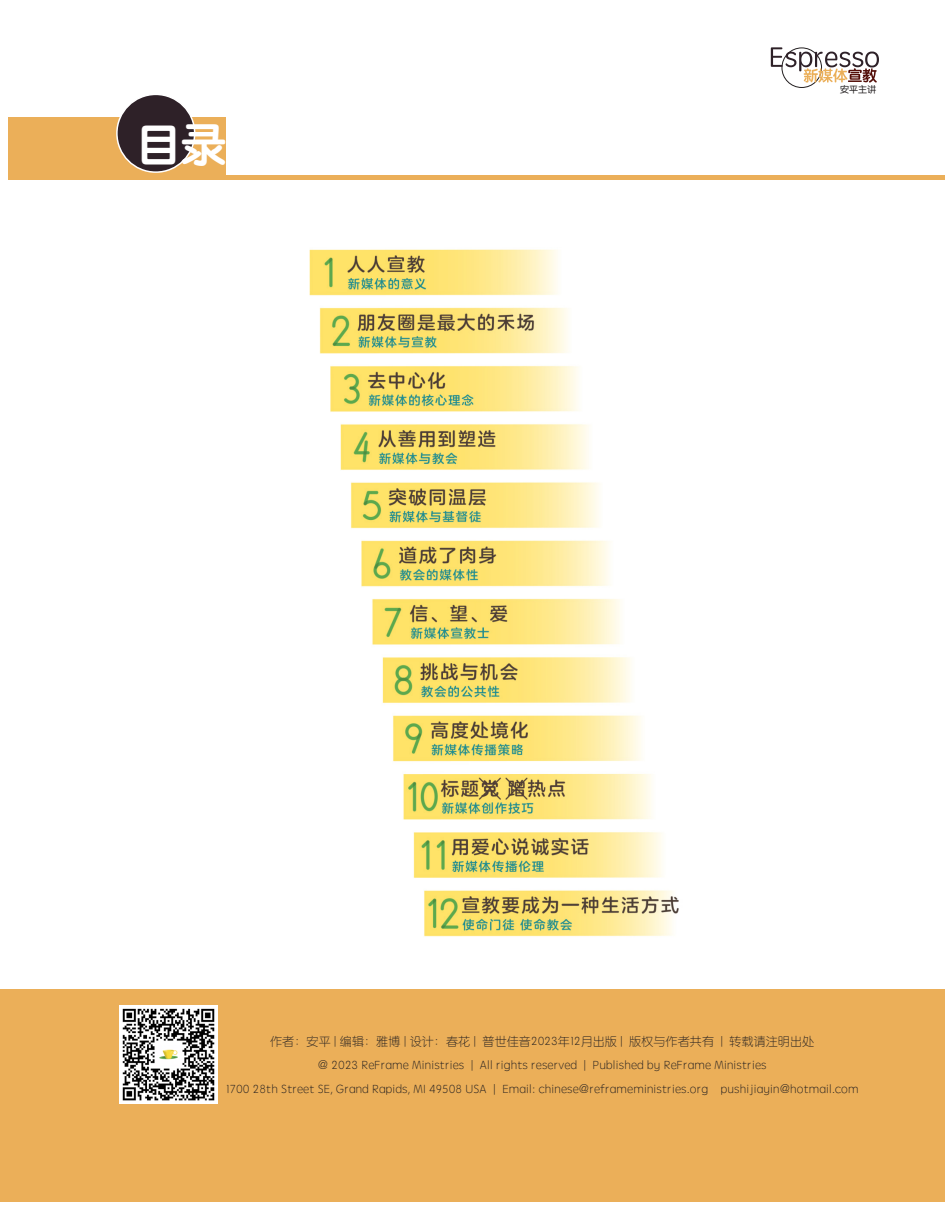
<style>
.page{position:relative;width:945px;height:1215px;background:#fff}
.page>*{position:absolute;margin:0;border:0;box-sizing:border-box;transform-origin:0 0}
.t1{font:45px "ST Yuanti SC Bold";color:#fff}
.body{font:12px "ST Yuanti SC Light";letter-spacing:.01em;color:#231f20}
.t2{font:9px "ST Yuanti SC Light";letter-spacing:.05em;color:#231f20}
.t3{font:9px "ST Yuanti SC Regular";color:#231f20}
</style>
<div class="page">
<div style="left:782px;top:48px;width:40px;height:40px;border:1px solid #231f20;border-radius:50%"></div>
<svg style="left:771px;top:47px;width:108px;height:36px"></svg>
<div style="left:8px;top:117px;width:218px;height:62px;background:#ebaf59"></div>
<hr style="left:202px;top:175px;width:743px;height:4px;background:#ebaf59">
<div style="left:117px;top:94px;width:78px;height:78px;background:#2e2128;border-radius:50%"></div>
<div style="left:116px;top:94px;width:79px;height:79px;border:2px solid #fff;border-radius:50%"></div>
<img style="left:309px;top:249px;width:301px;height:338px">
<img style="left:372px;top:598px;width:307px;height:339px">
<div style="left:0;top:989px;width:945px;height:213px;background:#ebaf59"></div>
<img style="left:120px;top:1006px;width:97px;height:97px">
<p class="t1" style="left:136px;top:111px;width:91px">目录</p>
<p class="t3" style="left:840px;top:83px;width:37px">安平主讲</p>
<p class="body" style="left:270px;top:1033px;width:546px">作者：安平 | 编辑：雅博 | 设计：春花 | 普世佳音2023年12月出版 | 版权与作者共有 | 转载请注明出处</p>
<p class="body" style="left:318px;top:1057px;width:450px">@ 2023 ReFrame Ministries | All rights reserved | Published by ReFrame Ministries</p>
<p class="body" style="left:226px;top:1081px;width:634px">1700 28th Street SE, Grand Rapids, MI 49508 USA | Email: chinese@reframeministries.org pushijiayin@hotmail.com</p>
<p class="t2" style="left:832px;top:1078px;width:58px">普世佳音出版</p>
</div>
